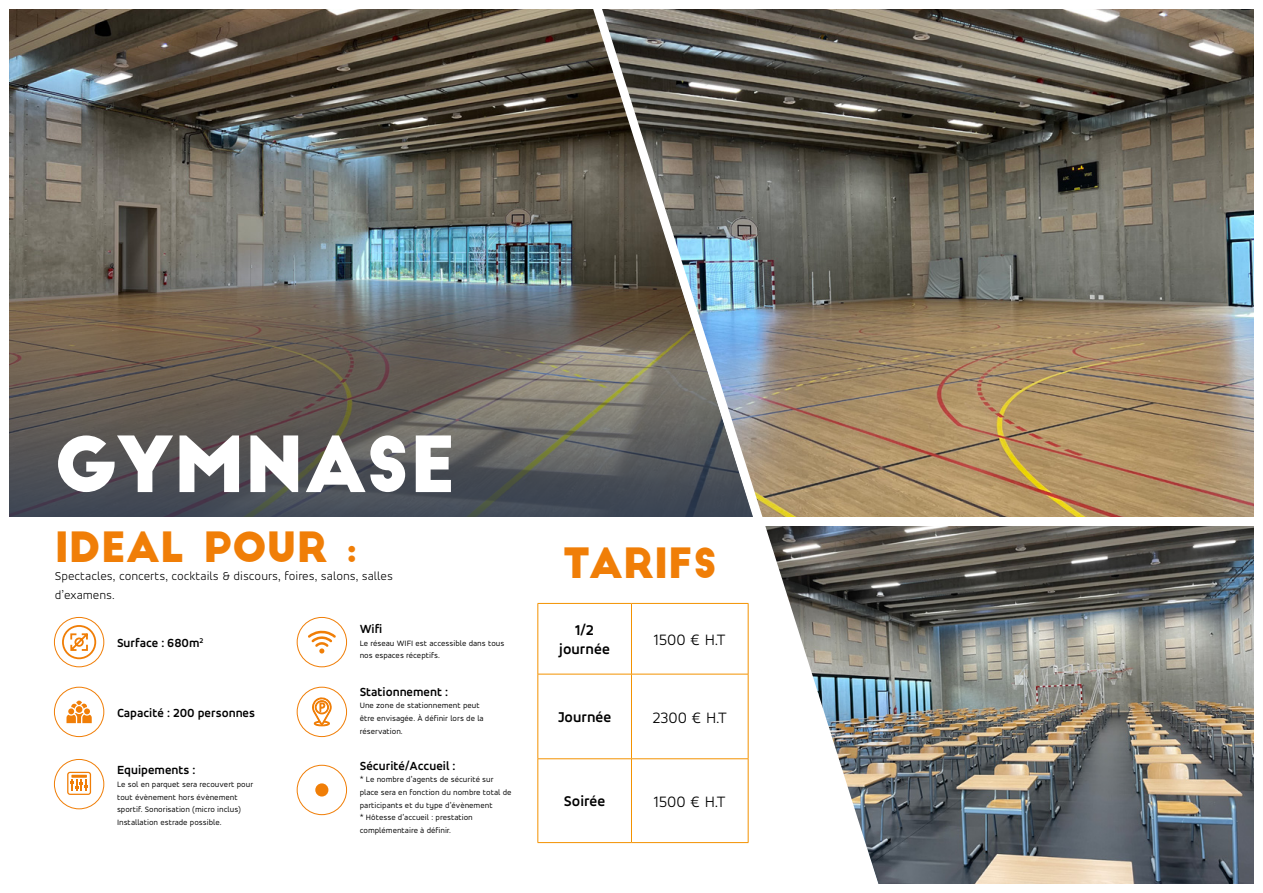
<style>
.page{position:relative;width:1263px;height:893px;background:#fff}
.page>*{position:absolute;margin:0;border:0;box-sizing:border-box;transform-origin:0 0}
.t1{font:75.45px "Big John";color:#fff}
.t2{font:40.8px "Big John";color:#f07e07}
.t3{font:300 16.5px "Accord Alternate";color:#000}
.t4{font:700 15.15px/19.5px "Accord Alternate";color:#000;text-align:center}
.t5{font:700 12.6px "Accord Alternate";color:#000}
.t6{font:300 12.6px/18.9px "Accord Alternate";color:#000}
.t7{font:8.4px/12.6px "Accord Alternate";color:#000}
</style>
<div class="page">
<img style="left:9px;top:9px;width:581px;height:508px">
<div style="left:54px;top:617px;width:50px;height:50px;border:1px solid #f07e07;border-radius:50%"></div>
<div style="left:54px;top:687px;width:50px;height:50px;border:1px solid #f07e07;border-radius:50%"></div>
<div style="left:54px;top:759px;width:50px;height:50px;border:1px solid #f07e07;border-radius:50%"></div>
<svg style="left:67px;top:701px;width:25px;height:22px"></svg>
<svg style="left:61px;top:624px;width:36px;height:36px"></svg>
<svg style="left:67px;top:772px;width:24px;height:23px"></svg>
<hr style="left:71px;top:775px;width:16px;height:3px;background:#f07e07">
<hr style="left:537px;top:603px;width:94px;height:1px;background:#f39200">
<hr style="left:538px;top:674px;width:93px;height:1px;background:#f39200">
<hr style="left:538px;top:758px;width:93px;height:1px;background:#f39200">
<hr style="left:537px;top:842px;width:94px;height:1px;background:#f39200">
<hr style="left:537px;top:604px;width:1px;height:70px;background:#f39200">
<hr style="left:537px;top:674px;width:1px;height:85px;background:#f39200">
<hr style="left:537px;top:759px;width:1px;height:83px;background:#f39200">
<div style="left:297px;top:617px;width:50px;height:50px;border:1px solid #f07e07;border-radius:50%"></div>
<div style="left:297px;top:687px;width:50px;height:50px;border:1px solid #f07e07;border-radius:50%"></div>
<svg style="left:308px;top:631px;width:28px;height:22px"></svg>
<svg style="left:312px;top:697px;width:20px;height:29px"></svg>
<img style="left:881px;top:9px;width:373px;height:508px">
<img style="left:881px;top:526px;width:373px;height:358px">
<img style="left:590px;top:9px;width:291px;height:875px">
<div style="left:0;top:517px;width:1263px;height:9px;background:#fff"></div>
<div style="left:297px;top:765px;width:50px;height:50px;border:1px solid #f07e07;border-radius:50%"></div>
<div style="left:315px;top:783px;width:13px;height:13px;background:#f07e07;border-radius:50%"></div>
<h1 class="t1" style="left:53px;top:431px;width:404px">GYMNASE</h1>
<h2 class="t2" style="left:55px;top:528px;width:304px">IDEAL POUR :</h2>
<h3 class="t6" style="left:55px;top:567px;width:340px">Spectacles, concerts, cocktails &amp; discours, foires, salons, salles d’examens.</h3>
<h3 class="t5" style="left:117px;top:635px;width:88px">Surface : 680m<sup>2</sup></h3>
<h3 class="t5" style="left:117px;top:705px;width:140px">Capacité : 200 personnes</h3>
<h3 class="t5" style="left:117px;top:762px;width:80px">Equipements :</h3>
<p class="t7" style="left:117px;top:778px;width:138px">Le sol en parquet sera recouvert pour tout évènement hors évènement sportif. Sonorisation (micro inclus)<br>Installation estrade possible.</p>
<h3 class="t5" style="left:360px;top:621px;width:24px">Wifi</h3>
<p class="t7" style="left:360px;top:636px;width:146px">Le réseau WIFI est accessible dans tous nos espaces réceptifs.</p>
<h3 class="t5" style="left:360px;top:684px;width:90px">Stationnement :</h3>
<p class="t7" style="left:360px;top:699px;width:125px">Une zone de stationnement peut être envisagée. À définir lors de la réservation.</p>
<h3 class="t5" style="left:360px;top:758px;width:97px">Sécurité/Accueil :</h3>
<p class="t7" style="left:360px;top:773px;width:153px">* Le nombre d’agents de sécurité sur place sera en fonction du nombre total de participants et du type d’évènement<br>* Hôtesse d’accueil : prestation complémentaire à définir.</p>
<h2 class="t2" style="left:562px;top:544px;width:157px">TARIFS</h2>
<h3 class="t4" style="left:559px;top:620px;width:52px">1/2 journée</h3>
<h3 class="t3" style="left:654px;top:630px;width:73px">1500 € H.T</h3>
<h3 class="t4" style="left:558px;top:707px;width:55px">Journée</h3>
<h3 class="t3" style="left:652px;top:707px;width:76px">2300 € H.T</h3>
<h3 class="t4" style="left:564px;top:791px;width:43px">Soirée</h3>
<h3 class="t3" style="left:654px;top:792px;width:73px">1500 € H.T</h3>
</div>
